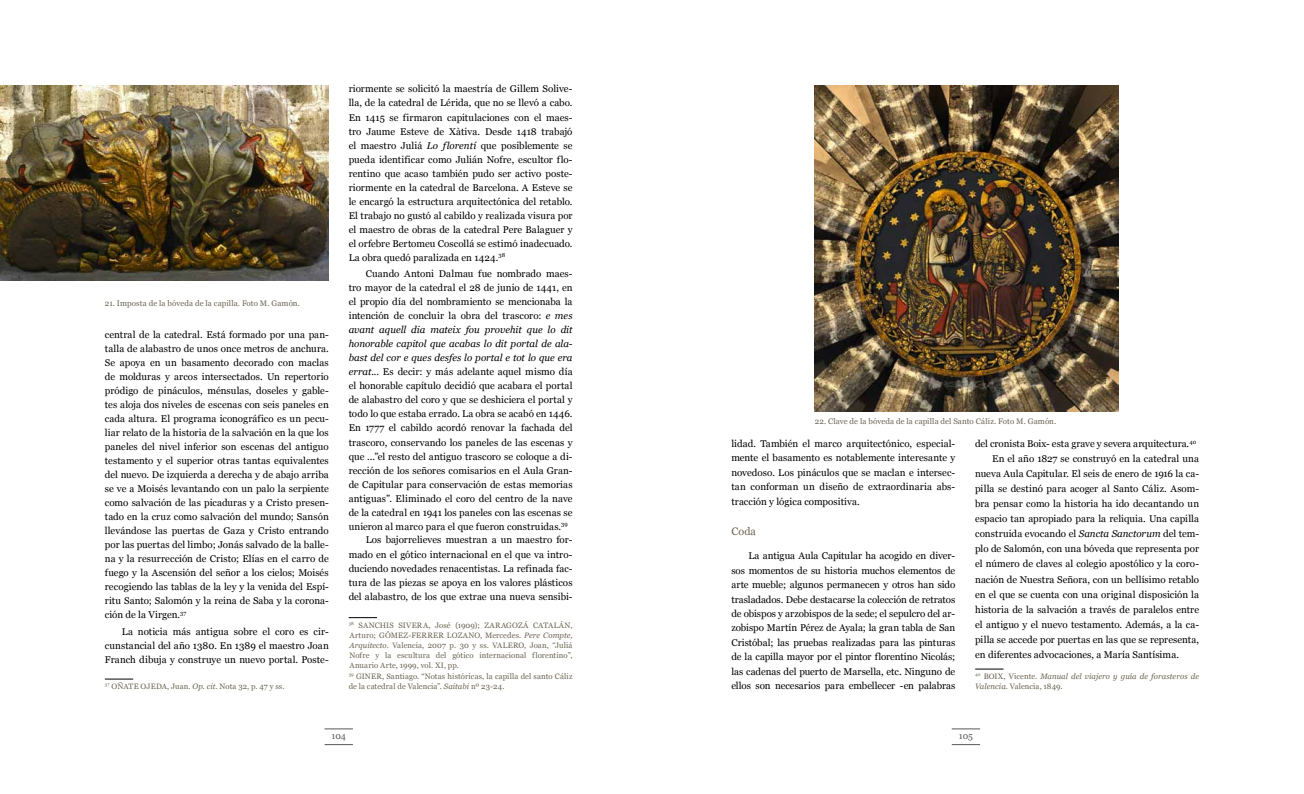
<style>
.page{position:relative;width:1304px;height:794px;background:#fff}
.page>*{position:absolute;margin:0;border:0;box-sizing:border-box;transform-origin:0 0}
.t1{font:10.8px "Georgia";color:#6b6351}
.t2{font:9.8px/14px "Georgia";letter-spacing:.005em;color:#000;text-align:justify}
.t3{font:italic 9.8px "Georgia";color:#000}
.t4{font:9px "Georgia";color:#58585a}
.t5{font:8px "Georgia";letter-spacing:.01em;color:#6b6351}
.t6{font:7.8px/10px "Georgia";letter-spacing:.015em;color:#6b6351;text-align:justify}
.t7{font:italic 7.8px/10px "Georgia";letter-spacing:.01em;color:#6b6351}
.s1{font-style:italic}
.s2{font-style:normal}
</style>
<div class="page">
<svg style="left:325px;top:728px;width:28px;height:1px"></svg>
<svg style="left:325px;top:744px;width:28px;height:1px"></svg>
<svg style="left:952px;top:728px;width:28px;height:1px"></svg>
<svg style="left:952px;top:744px;width:28px;height:1px"></svg>
<svg style="left:105px;top:679px;width:28px;height:1px"></svg>
<svg style="left:349px;top:617px;width:28px;height:1px"></svg>
<img style="left:0;top:85px;width:329px;height:196px">
<svg style="left:975px;top:669px;width:28px;height:1px"></svg>
<img style="left:815px;top:85px;width:303px;height:326px">
<p class="t5" style="left:105px;top:299px;width:197px">21. Imposta de la bóveda de la capilla. Foto M. Gamón.</p>
<p class="t2" style="left:105px;top:327px;width:225px">central de la catedral. Está formado por una pan&shy;talla de alabastro de unos once metros de anchura.<br>Se apoya en un basamento decorado con maclas de molduras y arcos intersectados. Un repertorio pródigo de pináculos, ménsulas, doseles y gable&shy;tes aloja dos niveles de escenas con seis paneles en cada altura. El programa iconográfico es un pecu&shy;liar relato de la historia de la salvación en la que los paneles del nivel inferior son escenas del antiguo testamento y el superior otras tantas equivalentes del nuevo. De izquierda a derecha y de abajo arriba se ve a Moisés levantando con un palo la serpiente como salvación de las picaduras y a Cristo presen&shy;tado en la cruz como salvación del mundo; Sansón llevándose las puertas de Gaza y Cristo entrando por las puertas del limbo; Jonás salvado de la balle&shy;na y la resurrección de Cristo; Elías en el carro de fuego y la Ascensión del señor a los cielos; Moisés recogiendo las tablas de la ley y la venida del Espí&shy;ritu Santo; Salomón y la reina de Saba y la corona&shy;ción de la Virgen.<sup>37</sup></p>
<p class="t2" style="left:105px;top:624px;width:225px;text-indent:17px">La noticia más antigua sobre el coro es cir&shy;cunstancial del año 1380. En 1389 el maestro Joan Franch dibuja y construye un nuevo portal. Poste-</p>
<p class="t6" style="left:105px;top:681px;width:181px"><sup>37</sup> OÑATE OJEDA, Juan. <span class="s1">Op. cit.</span> Nota 32, p. 47 y ss.</p>
<p class="t2" style="left:349px;top:82px;width:225px">riormente se solicitó la maestría de Gillem Solive&shy;lla, de la catedral de Lérida, que no se llevó a cabo.<br>En 1415 se firmaron capitulaciones con el maes&shy;tro Jaume Esteve de Xàtiva. Desde 1418 trabajó el maestro Juliá <span class="s1">Lo florentí</span> que posiblemente se pueda identificar como Julián Nofre, escultor flo&shy;rentino que acaso también pudo ser activo poste&shy;riormente en la catedral de Barcelona. A Esteve se le encargó la estructura arquitectónica del retablo.<br>El trabajo no gustó al cabildo y realizada visura por el maestro de obras de la catedral Pere Balaguer y el orfebre Bertomeu Coscollá se estimó inadecuado.<br>La obra quedó paralizada en 1424.<sup>38</sup></p>
<p class="t2" style="left:366px;top:267px;width:208px">Cuando Antoni Dalmau fue nombrado maes-</p>
<p class="t2" style="left:349px;top:281px;width:225px">tro mayor de la catedral el 28 de junio de 1441, en</p>
<p class="t2" style="left:349px;top:295px;width:225px">el propio día del nombramiento se mencionaba la</p>
<p class="t2" style="left:349px;top:309px;width:225px">intención de concluir la obra del trascoro: <span class="s1">e mes</span></p>
<p class="t3" style="left:349px;top:324px;width:225px">avant aquell dia mateix fou provehit que lo dit</p>
<p class="t3" style="left:349px;top:338px;width:225px">honorable capitol que acabas lo dit portal de ala-</p>
<p class="t3" style="left:349px;top:352px;width:225px">bast del cor e ques desfes lo portal e tot lo que era</p>
<p class="t2" style="left:349px;top:365px;width:225px"><span class="s1">errat...</span> Es decir: y más adelante aquel mismo día</p>
<p class="t2" style="left:349px;top:379px;width:225px">el honorable capítulo decidió que acabara el portal</p>
<p class="t2" style="left:349px;top:393px;width:225px">de alabastro del coro y que se deshiciera el portal y</p>
<p class="t2" style="left:349px;top:407px;width:225px">todo lo que estaba errado. La obra se acabó en 1446.</p>
<p class="t2" style="left:349px;top:421px;width:225px">En 1777 el cabildo acordó renovar la fachada del</p>
<p class="t2" style="left:349px;top:435px;width:225px">trascoro, conservando los paneles de las escenas y</p>
<p class="t2" style="left:349px;top:449px;width:225px">que ...”el resto del antiguo trascoro se coloque a di-</p>
<p class="t2" style="left:349px;top:463px;width:225px">rección de los señores comisarios en el Aula Gran-</p>
<p class="t2" style="left:349px;top:477px;width:225px">de Capitular para conservación de estas memorias</p>
<p class="t2" style="left:349px;top:491px;width:225px">antiguas”. Eliminado el coro del centro de la nave</p>
<p class="t2" style="left:349px;top:505px;width:225px">de la catedral en 1941 los paneles con las escenas se</p>
<p class="t2" style="left:349px;top:519px;width:221px">unieron al marco para el que fueron construidas.<sup>39</sup></p>
<p class="t2" style="left:366px;top:533px;width:208px">Los bajorrelieves muestran a un maestro for-</p>
<p class="t2" style="left:349px;top:547px;width:225px">mado en el gótico internacional en el que va intro-</p>
<p class="t2" style="left:349px;top:561px;width:225px">duciendo novedades renacentistas. La refinada fac-</p>
<p class="t2" style="left:349px;top:575px;width:225px">tura de las piezas se apoya en los valores plásticos</p>
<p class="t2" style="left:349px;top:589px;width:225px">del alabastro, de los que extrae una nueva sensibi-</p>
<p class="t6" style="left:349px;top:620px;width:225px"><sup>38</sup> SANCHIS SIVERA, José (1909); ZARAGOZÁ CATALÁN, Arturo; GÓMEZ-FERRER LOZANO, Mercedes. <span class="s1">Pere Compte, Arquitecto</span>. Valencia, 2007 p. 30 y ss. VALERO, Joan, “Juliá Nofre y la escultura del gótico internacional florentino”, Anuario Arte, 1999, vol. XI, pp.</p>
<p class="t6" style="left:349px;top:671px;width:225px"><sup>39</sup> GINER, Santiago. “Notas históricas, la capilla del santo Cáliz de la catedral de Valencia”. <span class="s1">Saitabi</span> nº 23-24.</p>
<p class="t5" style="left:815px;top:417px;width:243px">22. Clave de la bóveda de la capilla del Santo Cáliz. Foto M. Gamón.</p>
<p class="t2" style="left:731px;top:436px;width:225px;line-height:14.4px">lidad. También el marco arquitectónico, especial&shy;mente el basamento es notablemente interesante y novedoso. Los pináculos que se maclan e intersec&shy;tan conforman un diseño de extraordinaria abs&shy;tracción y lógica compositiva.</p>
<p class="t1" style="left:731px;top:525px;width:26px">Coda</p>
<p class="t2" style="left:731px;top:548px;width:225px;line-height:14.4px;text-indent:17px">La antigua Aula Capitular ha acogido en diver&shy;sos momentos de su historia muchos elementos de arte mueble; algunos permanecen y otros han sido trasladados. Debe destacarse la colección de retratos de obispos y arzobispos de la sede; el sepulcro del ar&shy;zobispo Martín Pérez de Ayala; la gran tabla de San Cristóbal; las pruebas realizadas para las pinturas de la capilla mayor por el pintor florentino Nicolás; las cadenas del puerto de Marsella, etc. Ninguno de ellos son necesarios para embellecer -en palabras</p>
<p class="t2" style="left:975px;top:437px;width:223px">del cronista Boix- esta grave y severa arquitectura.<sup>40</sup></p>
<p class="t2" style="left:992px;top:452px;width:208px">En el año 1827 se construyó en la catedral una</p>
<p class="t2" style="left:975px;top:467px;width:225px">nueva Aula Capitular. El seis de enero de 1916 la ca-</p>
<p class="t2" style="left:975px;top:482px;width:225px">pilla se destinó para acoger al Santo Cáliz. Asom-</p>
<p class="t2" style="left:975px;top:497px;width:225px">bra pensar como la historia ha ido decantando un</p>
<p class="t2" style="left:975px;top:512px;width:225px">espacio tan apropiado para la reliquia. Una capilla</p>
<p class="t2" style="left:975px;top:527px;width:225px">construida evocando el <span class="s1">Sancta Sanctorum</span> del tem-</p>
<p class="t2" style="left:975px;top:542px;width:225px">plo de Salomón, con una bóveda que representa por</p>
<p class="t2" style="left:975px;top:557px;width:225px">el número de claves al colegio apostólico y la coro-</p>
<p class="t2" style="left:975px;top:572px;width:225px">nación de Nuestra Señora, con un bellísimo retablo</p>
<p class="t2" style="left:975px;top:587px;width:225px">en el que se cuenta con una original disposición la</p>
<p class="t2" style="left:975px;top:602px;width:225px">historia de la salvación a través de paralelos entre</p>
<p class="t2" style="left:975px;top:617px;width:225px">el antiguo y el nuevo testamento. Además, a la ca-</p>
<p class="t2" style="left:975px;top:632px;width:225px">pilla se accede por puertas en las que se representa,</p>
<p class="t2" style="left:975px;top:647px;width:205px">en diferentes advocaciones, a María Santísima.</p>
<p class="t7" style="left:975px;top:671px;width:225px"><sup>40</sup> <span class="s2">BOIX, Vicente.</span> Manual del viajero y guía de forasteros de<br>Valencia. <span class="s2">Valencia, 1849.</span></p>
<p class="t4" style="left:332px;top:731px;width:16px">104</p>
<p class="t4" style="left:959px;top:731px;width:16px">105</p>
</div>
